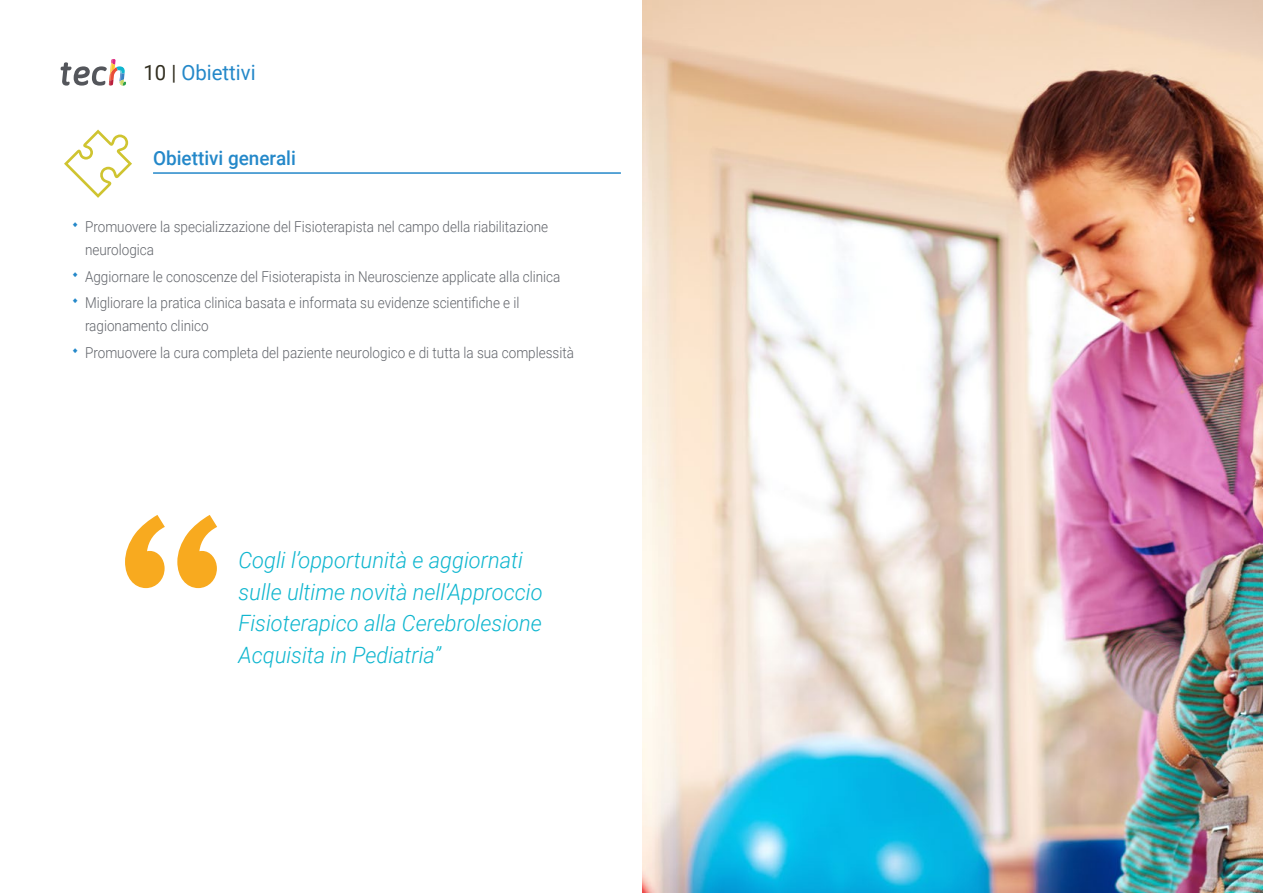
<style>
.page{position:relative;width:1263px;height:893px;background:#fff}
.page>*{position:absolute;margin:0;border:0;box-sizing:border-box;transform-origin:0 0}
.t1{font:italic 300 22.5px/31.5px "Roboto";color:#0fb6cf}
.t2{font:21px "Roboto";color:#2488c9}
.t3{font:500 19.5px "Roboto";color:#2488c9}
.t4{font:300 15px/26.7px "Roboto";color:#61646a;scale:.9 1}
.s1{color:#312e20}
</style>
<div class="page">
<img style="left:642px;top:0;width:621px;height:893px">
<hr style="left:153px;top:173px;width:468px;height:1px;background:#2488c9">
<svg style="left:64px;top:130px;width:68px;height:68px"></svg>
<svg style="left:125px;top:515px;width:92px;height:73px"></svg>
<svg style="left:61px;top:59px;width:65px;height:27px"></svg>
<h2 class="t2" style="left:144px;top:57px;width:114px"><span class="s1">10 |</span> Obiettivi</h2>
<h3 class="t3" style="left:153px;top:144px;width:144px">Obiettivi generali</h3>
<p class="t4" style="left:85px;top:215px;width:516px;line-height:22.5px">Promuovere la specializzazione del Fisioterapista nel campo della riabilitazione neurologica</p>
<p class="t4" style="left:85px;top:262px;width:530px">Aggiornare le conoscenze del Fisioterapista in Neuroscienze applicate alla clinica<br>Migliorare la pratica clinica basata e informata su evidenze scientifiche e il</p>
<p class="t4" style="left:85px;top:312px;width:545px">ragionamento clinico<br>Promuovere la cura completa del paziente neurologico e di tutta la sua complessità</p>
<h1 class="t1" style="left:238px;top:544px;width:306px">Cogli l’opportunità e aggiornati sulle ultime novità nell’Approccio Fisioterapico alla Cerebrolesione Acquisita in Pediatria”</h1>
</div>
